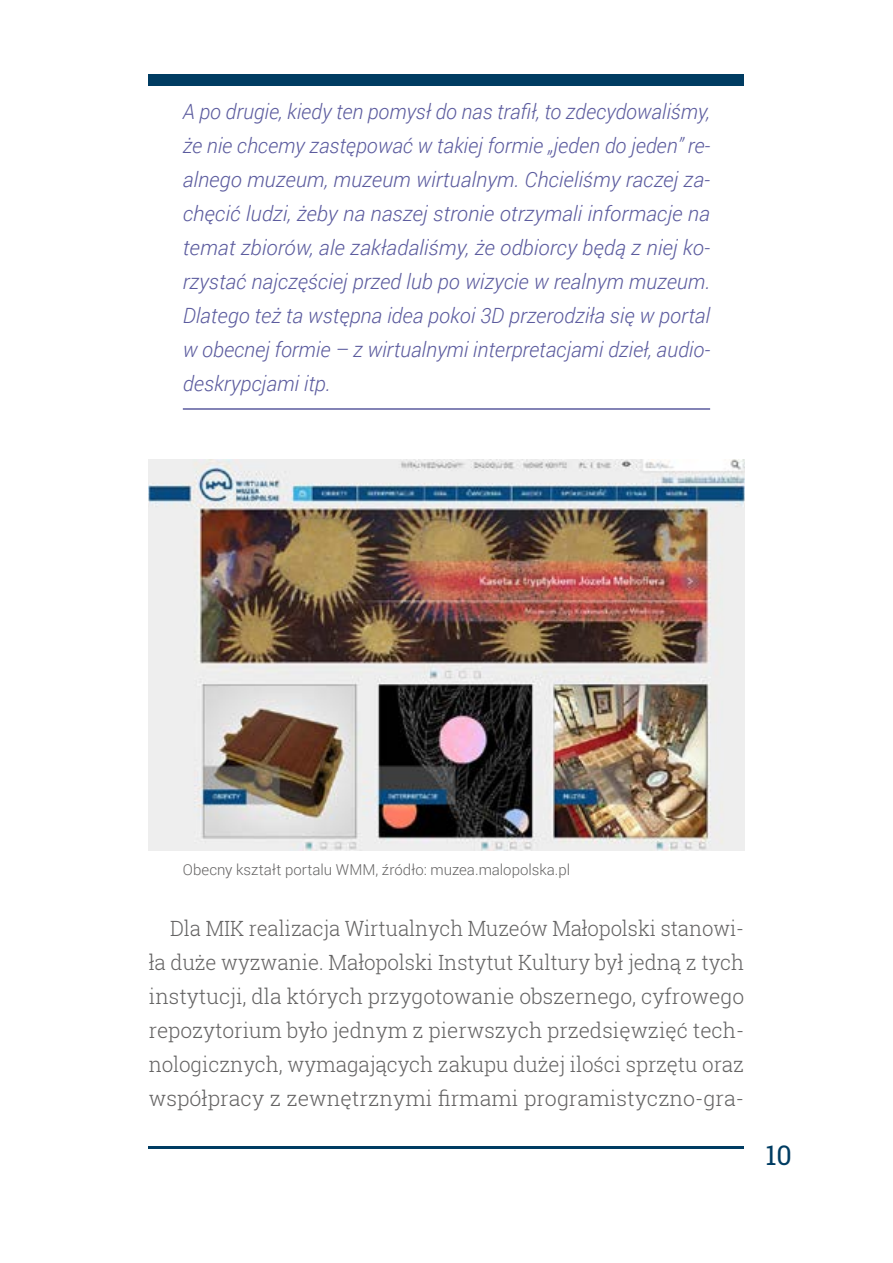
<style>
.page{position:relative;width:893px;height:1263px;background:#fff}
.page>*{position:absolute;margin:0;border:0;box-sizing:border-box;transform-origin:0 0}
.t1{font:27px "Roboto Slab";color:#003c62}
.t2{font:italic 300 21px/34px "Roboto";color:#5b5b9e;text-align:justify}
.t3{font:300 21px/34px "Roboto Slab";color:#646363;text-align:justify}
.t4{font:300 15px "Roboto";color:#646363}
</style>
<div class="page">
<div style="left:149px;top:74px;width:595px;height:11px;background:#003c62"></div>
<hr style="left:149px;top:1145px;width:595px;height:3px;background:#003c62">
<hr style="left:183px;top:408px;width:527px;height:2px;background:#5b5b9e">
<img style="left:149px;top:459px;width:595px;height:391px">
<p class="t2" style="left:183px;top:94px;width:529px">A po drugie, kiedy ten pomysł do nas trafił, to zdecydowaliśmy, że nie chcemy zastępować w takiej formie „jeden do jeden” re&shy;alnego muzeum, muzeum wirtualnym. Chcieliśmy raczej za&shy;chęcić ludzi, żeby na naszej stronie otrzymali informacje na temat zbiorów, ale zakładaliśmy, że odbiorcy będą z niej ko&shy;rzystać najczęściej przed lub po wizycie w realnym muzeum.<br>Dlatego też ta wstępna idea pokoi 3D przerodziła się w portal w obecnej formie – z wirtualnymi interpretacjami dzieł, audio&shy;deskrypcjami itp.</p>
<p class="t4" style="left:183px;top:859px;width:389px">Obecny kształt portalu WMM, źródło: muzea.malopolska.pl</p>
<p class="t3" style="left:149px;top:910px;width:597px;text-indent:21px">Dla MIK realizacja Wirtualnych Muzeów Małopolski stanowi&shy;ła duże wyzwanie. Małopolski Instytut Kultury był jedną z tych instytucji, dla których przygotowanie obszernego, cyfrowego repozytorium było jednym z pierwszych przedsięwzięć tech&shy;nologicznych, wymagających zakupu dużej ilości sprzętu oraz współpracy z zewnętrznymi firmami programistyczno-gra-</p>
<p class="t1" style="left:765px;top:1136px;width:28px">10</p>
</div>
